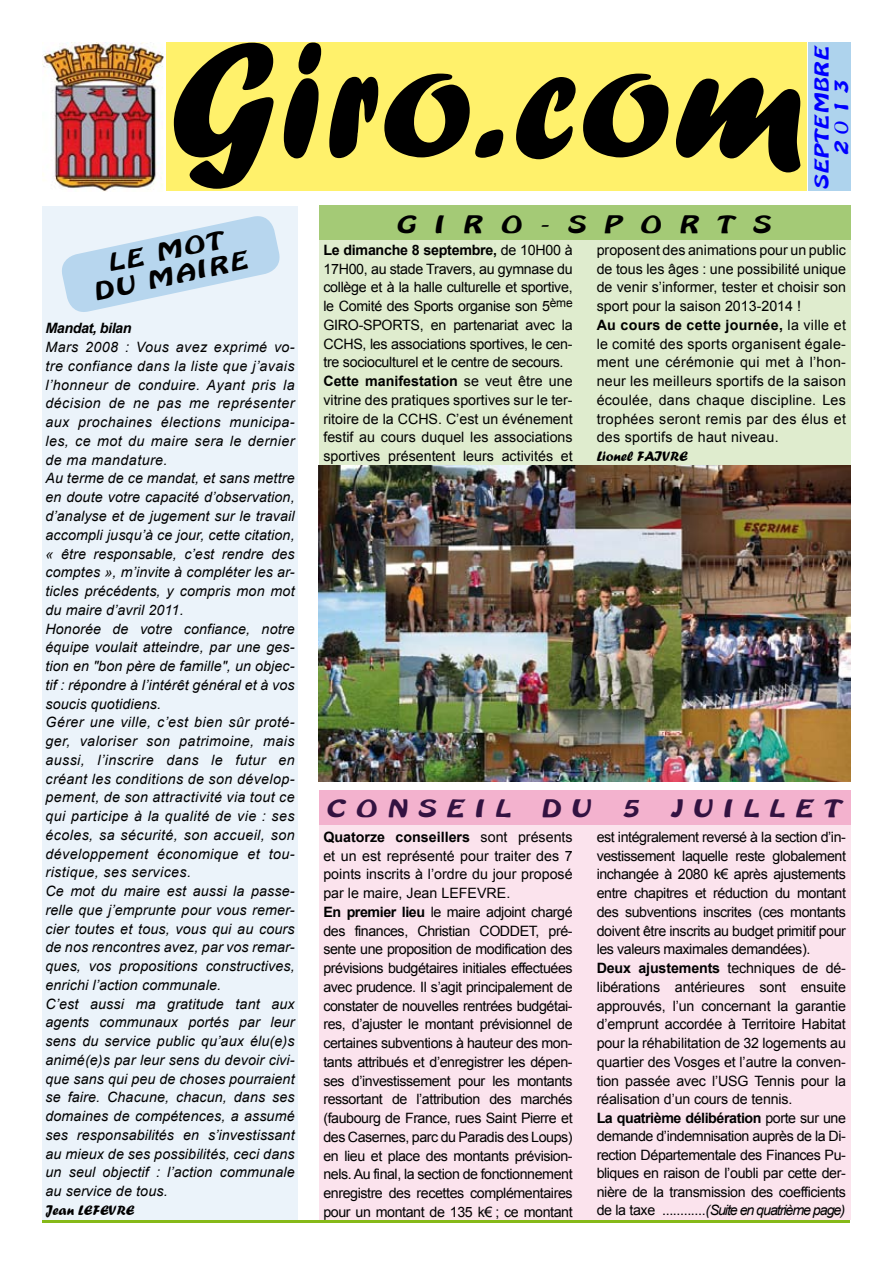
<style>
.page{position:relative;width:893px;height:1263px;background:#fff}
.page>*{position:absolute;margin:0;border:0;box-sizing:border-box;transform-origin:0 0}
.t1{font:171px "Forte";letter-spacing:.005em;color:#000}
.t2{font:21px/25.2px "BATAVIA";letter-spacing:.95em;color:#000;text-align:center}
.t3{font:21px "BATAVIA";letter-spacing:.57em;color:#331241}
.t4{font:16.5px/19.8px "BATAVIA";color:#00f;text-align:center}
.t5{font:14.25px/18.8px "Arial";letter-spacing:-.025em;color:#000}
.t6{font:italic 14.25px/18.8px "Arial";letter-spacing:.01em;color:#000}
.t7{font:14.25px/18.8px "Arial";letter-spacing:.02em;color:#000}
.t8{font:14.25px "Forte";color:#000}
.t9{font:italic 700 14.25px "Arial";letter-spacing:-.03em;color:#000}
.s1{font-weight:700}
.s2{font-style:italic}
</style>
<div class="page">
<div style="left:43px;top:206px;width:255px;height:1014px;background:#ebf3fa"></div>
<div style="left:166px;top:43px;width:641px;height:148px;background:#fff16b"></div>
<svg style="left:62px;top:216px;width:218px;height:96px"></svg>
<div style="left:808px;top:43px;width:42px;height:148px;background:#aed3ed"></div>
<div style="left:319px;top:238px;width:531px;height:228px;background:#dfecce"></div>
<img style="left:43px;top:43px;width:121px;height:148px">
<hr style="left:43px;top:1220px;width:807px;height:3px;background:#86b918">
<div style="left:319px;top:825px;width:531px;height:395px;background:#fbe3ed"></div>
<div style="left:319px;top:791px;width:531px;height:34px;background:#f3b2ce"></div>
<div style="left:319px;top:206px;width:531px;height:34px;background:#a4ca76"></div>
<img style="left:319px;top:466px;width:531px;height:316px">
<h1 class="t1" style="left:169px;top:1px;width:637px">Giro.com</h1>
<p class="t4" style="left:811px;top:188px;width:144px;rotate:-90deg">SEPTEMBRE<br>2013</p>
<h2 class="t2" style="left:88px;top:254px;width:157px;rotate:-12deg">Le MOT du maire</h2>
<p class="t9" style="left:45px;top:319px;width:87px">Mandat, bilan</p>
<p class="t6" style="left:45px;top:338px;width:251px">Mars 2008 : Vous avez exprimé vo&shy;tre confiance dans la liste que j’avais l’honneur de conduire. Ayant pris la décision de ne pas me représenter aux prochaines élections municipa&shy;les, ce mot du maire sera le dernier de ma mandature.<br>Au terme de ce mandat, et sans mettre en doute votre capacité d’observation, d’analyse et de jugement sur le travail accompli jusqu’à ce jour, cette citation, « être responsable, c’est rendre des comptes », m’invite à compléter les ar&shy;ticles précédents, y compris mon mot du maire d’avril 2011.<br>Honorée de votre confiance, notre équipe voulait atteindre, par une ges&shy;tion en "bon père de famille", un objec&shy;tif : répondre à l’intérêt général et à vos soucis quotidiens.<br>Gérer une ville, c’est bien sûr proté&shy;ger, valoriser son patrimoine, mais aussi, l’inscrire dans le futur en créant les conditions de son dévelop&shy;pement, de son attractivité via tout ce qui participe à la qualité de vie : ses écoles, sa sécurité, son accueil, son développement économique et tou&shy;ristique, ses services.<br>Ce mot du maire est aussi la passe&shy;relle que j’emprunte pour vous remer&shy;cier toutes et tous, vous qui au cours de nos rencontres avez, par vos remar&shy;ques, vos propositions constructives, enrichi l’action communale.<br>C’est aussi ma gratitude tant aux agents communaux portés par leur sens du service public qu’aux élu(e)s animé(e)s par leur sens du devoir civi&shy;que sans qui peu de choses pourraient se faire. Chacune, chacun, dans ses domaines de compétences, a assumé ses responsabilités en s’investissant au mieux de ses possibilités, ceci dans un seul objectif : l’action communale au service de tous.</p>
<p class="t8" style="left:45px;top:1202px;width:91px">Jean LEFEVRE</p>
<h2 class="t2" style="left:399px;top:210px;width:62px">G IR</h2>
<h2 class="t2" style="left:502px;top:210px;width:270px">O-SPORTS</h2>
<p class="t5" style="left:323px;top:241px;width:251px"><span class="s1">Le dimanche 8 septembre,</span> de 10H00 à 17H00, au stade Travers, au gymnase du collège et à la halle culturelle et sportive, le Comité des Sports organise son 5<sup>ème </sup>GIRO-SPORTS, en partenariat avec la CCHS, les associations sportives, le cen&shy;tre socioculturel et le centre de secours.<br><span class="s1">Cette manifestation</span> se veut être une vitrine des pratiques sportives sur le ter&shy;ritoire de la CCHS. C’est un événement festif au cours duquel les associations sportives présentent leurs activités et</p>
<p class="t7" style="left:597px;top:241px;width:251px">proposent des animations pour un public de tous les âges : une possibilité unique de venir s’informer, tester et choisir son sport pour la saison 2013-2014 !<br><span class="s1">Au cours de cette journée,</span> la ville et le comité des sports organisent égale&shy;ment une cérémonie qui met à l’hon&shy;neur les meilleurs sportifs de la saison écoulée, dans chaque discipline. Les trophées seront remis par des élus et des sportifs de haut niveau.</p>
<p class="t8" style="left:597px;top:448px;width:93px">Lionel FAIVRE</p>
<h2 class="t3" style="left:328px;top:792px;width:140px">CONSEI</h2>
<h2 class="t3" style="left:497px;top:792px;width:15px">L</h2>
<h2 class="t3" style="left:543px;top:792px;width:26px">DU</h2>
<h2 class="t3" style="left:623px;top:792px;width:18px">5</h2>
<h2 class="t3" style="left:671px;top:792px;width:44px">J UI</h2>
<h2 class="t3" style="left:745px;top:792px;width:97px">LLET</h2>
<p class="t5" style="left:323px;top:828px;width:251px"><span class="s1">Quatorze conseillers</span> sont présents et un est représenté pour traiter des 7 points inscrits à l’ordre du jour proposé par le maire, Jean LEFEVRE.<br><span class="s1">En premier lieu</span> le maire adjoint chargé des finances, Christian CODDET, pré&shy;sente une proposition de modification des prévisions budgétaires initiales effectuées avec prudence. Il s’agit principalement de constater de nouvelles rentrées budgétai&shy;res, d’ajuster le montant prévisionnel de certaines subventions à hauteur des mon&shy;tants attribués et d’enregistrer les dépen&shy;ses d’investissement pour les montants ressortant de l’attribution des marchés (faubourg de France, rues Saint Pierre et des Casernes, parc du Paradis des Loups) en lieu et place des montants prévision&shy;nels. Au final, la section de fonctionnement enregistre des recettes complémentaires pour un montant de 135 k€ ; ce montant</p>
<p class="t5" style="left:597px;top:828px;width:251px">est intégralement reversé à la section d’in&shy;vestissement laquelle reste globalement inchangée à 2080 k€ après ajustements entre chapitres et réduction du montant des subventions inscrites (ces montants doivent être inscrits au budget primitif pour les valeurs maximales demandées).<br><span class="s1">Deux ajustements</span> techniques de dé&shy;libérations antérieures sont ensuite approuvés, l’un concernant la garantie d’emprunt accordée à Territoire Habitat pour la réhabilitation de 32 logements au quartier des Vosges et l’autre la conven&shy;tion passée avec l’USG Tennis pour la réalisation d’un cours de tennis.<br><span class="s1">La quatrième délibération</span> porte sur une demande d’indemnisation auprès de la Di&shy;rection Départementale des Finances Pu&shy;bliques en raison de l’oubli par cette der&shy;nière de la transmission des coefficients de la taxe ............<span class="s2">(Suite en quatrième page)</span></p>
</div>
